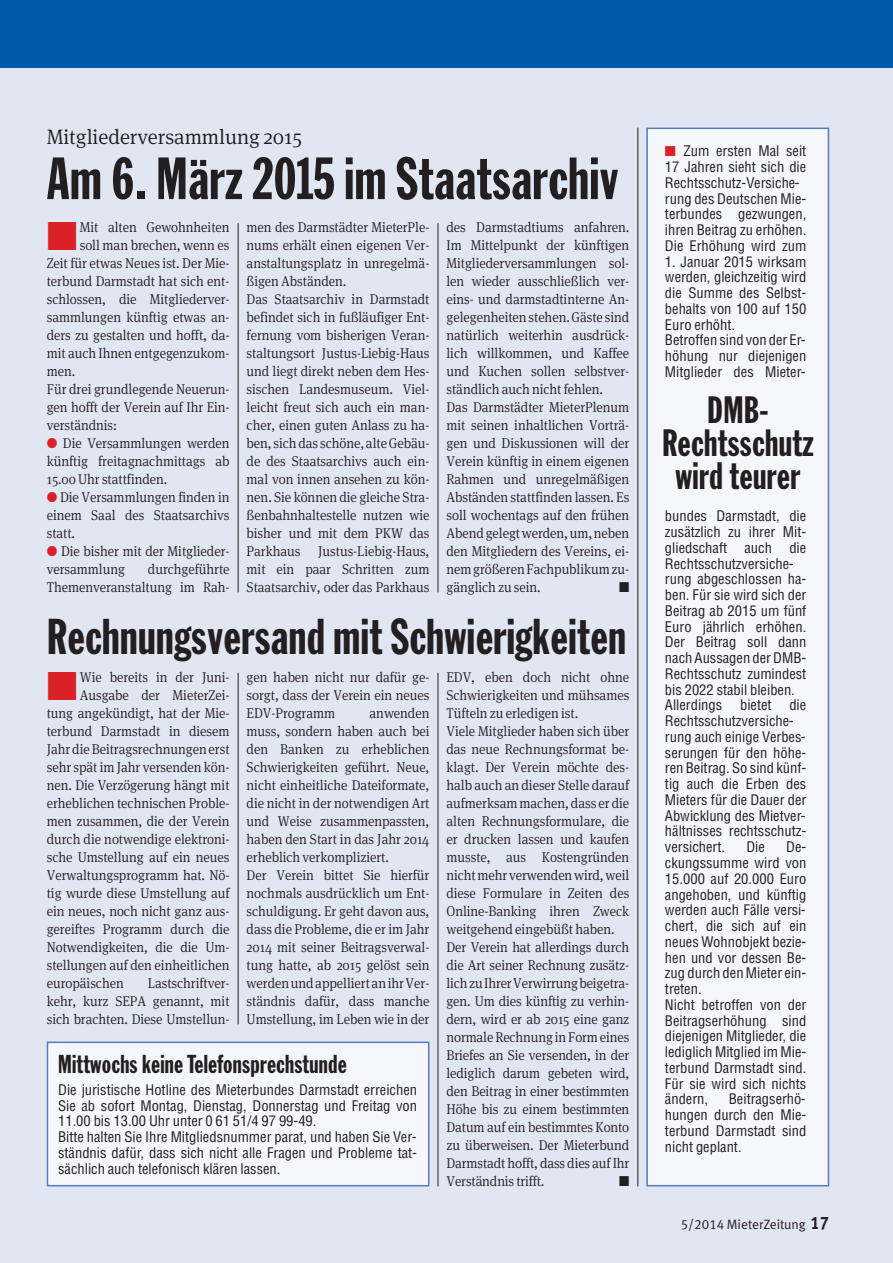
<style>
.page{position:relative;width:893px;height:1263px;background:#e1e6f3}
.page>*{position:absolute;margin:0;border:0;box-sizing:border-box;transform-origin:0 0}
.t1{font:58.5px "Franklin Gothic Extra Cond";letter-spacing:.01em;color:#231f20}
.t2{font:49.5px "Franklin Gothic Extra Cond";letter-spacing:.01em;color:#231f20}
.t3{font:37.5px/33.5px "Franklin Gothic Extra Cond";letter-spacing:.01em;color:#231f20;text-align:center}
.t4{font:25.5px "Franklin Gothic Extra Cond";letter-spacing:.01em;color:#231f20}
.t5{font:300 21px "Meta Serif OT";letter-spacing:-.005em;color:#231f20}
.t6{font:300 14.25px/18px "Meta Serif OT";letter-spacing:-.005em;color:#231f20;scale:.94 1}
.t7{font:condensed 14.25px/15.8px "Helvetica";color:#231f20}
.t8{font:14.25px "Zapf Dingbats";color:#231f20;scale:.94 1}
.t9{font:13.5px "VZ Meta LF";color:#231f20}
.s1{color:#db2128}
.s2{font-weight:700;font-size:18px}
</style>
<div class="page">
<div style="left:0;top:0;width:893px;height:67px;background:#015aaa"></div>
<hr style="left:438px;top:223px;width:1px;height:369px;background:#231f20">
<hr style="left:238px;top:223px;width:1px;height:369px;background:#231f20">
<hr style="left:638px;top:128px;width:1px;height:1058px;background:#231f20">
<hr style="left:438px;top:673px;width:1px;height:513px;background:#231f20">
<hr style="left:238px;top:673px;width:1px;height:351px;background:#231f20">
<div style="left:48px;top:1043px;width:380px;height:142px;background:#f5f7fb"></div>
<div style="left:47px;top:1041px;width:382px;height:145px;border:2px solid #557bbe"></div>
<div style="left:648px;top:129px;width:180px;height:1056px;background:#f5f7fb"></div>
<div style="left:646px;top:128px;width:183px;height:1058px;border:2px solid #557bbe"></div>
<h3 class="t5" style="left:47px;top:128px;width:257px">Mitgliederversammlung 2015</h3>
<h1 class="t1" style="left:47px;top:157px;width:573px">Am 6. März 2015 im Staatsarchiv</h1>
<p class="t6" style="left:47px;top:219px;width:196px"><span class="s1">■</span> Mit alten Gewohnheiten</p>
<p class="t6" style="left:80px;top:237px;width:161px">soll man brechen, wenn es</p>
<p class="t6" style="left:47px;top:255px;width:196px">Zeit für etwas Neues ist. Der Mie-</p>
<p class="t6" style="left:47px;top:273px;width:196px">terbund Darmstadt hat sich ent-</p>
<p class="t6" style="left:47px;top:291px;width:196px">schlossen, die Mitgliederver-</p>
<p class="t6" style="left:47px;top:309px;width:196px">sammlungen künftig etwas an-</p>
<p class="t6" style="left:47px;top:327px;width:196px">ders zu gestalten und hofft, da-</p>
<p class="t6" style="left:47px;top:345px;width:196px">mit auch Ihnen entgegenzukom-</p>
<p class="t6" style="left:47px;top:363px;width:32px">men.</p>
<p class="t6" style="left:47px;top:381px;width:196px">Für drei grundlegende Neuerun-</p>
<p class="t6" style="left:47px;top:399px;width:196px">gen hofft der Verein auf Ihr Ein-</p>
<p class="t6" style="left:47px;top:417px;width:76px">verständnis:</p>
<p class="t6" style="left:47px;top:435px;width:196px;text-align:justify"><span class="s1">●</span> Die Versammlungen werden künftig freitagnachmittags ab 15.00 Uhr stattfinden.</p>
<p class="t6" style="left:47px;top:489px;width:196px;text-align:justify"><span class="s1">●</span> Die Versammlungen finden in einem Saal des Staatsarchivs statt.</p>
<p class="t6" style="left:47px;top:543px;width:196px"><span class="s1">●</span> Die bisher mit der Mitglieder&shy;versammlung</p>
<p class="t6" style="left:47px;top:561px;width:196px;text-align:right">durchgeführte<br>Themenveranstaltung im Rah-</p>
<p class="t6" style="left:247px;top:219px;width:196px">men des Darmstädter MieterPle&shy;nums erhält einen eigenen Ver&shy;anstaltungsplatz in unregelmä&shy;ßigen Abständen.<br>Das Staatsarchiv in Darmstadt befindet sich in fußläufiger Ent&shy;fernung vom bisherigen Veran&shy;staltungsort Justus-Liebig-Haus und liegt direkt neben dem Hes&shy;sischen Landesmuseum. Viel&shy;leicht freut sich auch ein man&shy;cher, einen guten Anlass zu ha&shy;ben, sichdas schöne, alteGebäu&shy;de des Staatsarchivs auch ein&shy;mal von innen ansehen zu kön&shy;nen. Sie können die gleiche Stra&shy;ßenbahnhaltestelle nutzen wie bisher und mit dem PKW das<br>Parkhaus Justus-Liebig-Haus, mit ein paar Schritten zum<br>Staatsarchiv, oder das Parkhaus</p>
<p class="t6" style="left:446px;top:219px;width:196px">des Darmstadtiums anfahren.<br>Im Mittelpunkt der künftigen<br>Mitgliederversammlungen sol&shy;len wieder ausschließlich ver&shy;eins- und darmstadtinterne An&shy;gelegenheitenstehen.Gäste sind natürlich weiterhin ausdrück&shy;lich willkommen, und Kaffee und Kuchen sollen selbstver&shy;ständlich auch nicht fehlen.<br>Das Darmstädter MieterPlenum mit seinen inhaltlichen Vorträ&shy;gen und Diskussionen will der<br>Verein künftig in einem eigenen<br>Rahmen und unregelmäßigen<br>Abständen stattfinden lassen. Es soll wochentags auf den frühen<br>Abendgelegtwerden,um,neben den Mitgliedern des Vereins, ei&shy;nemgrößerenFachpublikumzu&shy;gänglich zu sein.</p>
<p class="t8" style="left:619px;top:579px;width:12px">■</p>
<h2 class="t2" style="left:47px;top:618px;width:581px">Rechnungsversand mit Schwierigkeiten</h2>
<p class="t6" style="left:47px;top:669px;width:196px"><span class="s1">■</span> Wie bereits in der Juni-</p>
<p class="t6" style="left:80px;top:687px;width:161px">Ausgabe der MieterZei-</p>
<p class="t6" style="left:47px;top:705px;width:196px">tung angekündigt, hat der Mie-</p>
<p class="t6" style="left:47px;top:723px;width:196px">terbund Darmstadt in diesem</p>
<p class="t6" style="left:47px;top:741px;width:196px">JahrdieBeitragsrechnungenerst</p>
<p class="t6" style="left:47px;top:759px;width:196px">sehr spät im Jahr versenden kön-</p>
<p class="t6" style="left:47px;top:777px;width:196px">nen. Die Verzögerung hängt mit</p>
<p class="t6" style="left:47px;top:795px;width:196px">erheblichen technischen Proble-</p>
<p class="t6" style="left:47px;top:813px;width:196px">men zusammen, die der Verein</p>
<p class="t6" style="left:47px;top:831px;width:196px">durch die notwendige elektroni-</p>
<p class="t6" style="left:47px;top:849px;width:196px">sche Umstellung auf ein neues</p>
<p class="t6" style="left:47px;top:867px;width:196px">Verwaltungsprogramm hat. Nö-</p>
<p class="t6" style="left:47px;top:885px;width:196px">tig wurde diese Umstellung auf</p>
<p class="t6" style="left:47px;top:903px;width:196px">ein neues, noch nicht ganz aus-</p>
<p class="t6" style="left:47px;top:921px;width:196px">gereiftes Programm durch die</p>
<p class="t6" style="left:47px;top:939px;width:196px">Notwendigkeiten, die die Um-</p>
<p class="t6" style="left:47px;top:957px;width:196px">stellungen auf den einheitlichen</p>
<p class="t6" style="left:47px;top:975px;width:83px">europäischen</p>
<p class="t6" style="left:47px;top:975px;width:196px;text-align:justify;text-indent:101px">Lastschriftver&shy;kehr, kurz SEPA genannt, mit sich brachten. Diese Umstellun-</p>
<p class="t6" style="left:247px;top:669px;width:196px;text-align:justify">gen haben nicht nur dafür ge&shy;sorgt, dass der Verein ein neues EDV-Programm</p>
<p class="t6" style="left:247px;top:705px;width:196px;text-indent:123px">anwenden muss, sondern haben auch bei den Banken zu erheblichen<br>Schwierigkeiten geführt. Neue, nicht einheitliche Dateiformate, die nicht in der notwendigen Art und Weise zusammenpassten, haben den Start in das Jahr 2014 erheblich verkompliziert.<br>Der Verein bittet Sie hierfür nochmals ausdrücklich um Ent&shy;schuldigung. Er geht davon aus, dass die Probleme, die er im Jahr<br>2014 mit seiner Beitragsverwal&shy;tung hatte, ab 2015 gelöst sein werdenundappelliertanihrVer&shy;ständnis dafür, dass manche<br>Umstellung, im Leben wie in der</p>
<h3 class="t4" style="left:58px;top:1054px;width:290px">Mittwochs keine Telefonsprechstunde</h3>
<p class="t7" style="left:58px;top:1082px;width:360px">Die juristische Hotline des Mieterbundes Darmstadt erreichen Sie ab sofort Montag, Dienstag, Donnerstag und Freitag von 11.00 bis 13.00 Uhr unter 0 61 51/4 97 99-49.<br>Bitte halten Sie Ihre Mitgliedsnummer parat, und haben Sie Ver&shy;ständnis dafür, dass sich nicht alle Fragen und Probleme tat&shy;sächlich auch telefonisch klären lassen.</p>
<p class="t6" style="left:446px;top:669px;width:196px">EDV, eben doch nicht ohne<br>Schwierigkeiten und mühsames<br>Tüfteln zu erledigen ist.<br>Viele Mitglieder haben sich über das neue Rechnungsformat be&shy;klagt. Der Verein möchte des&shy;halb auch an dieser Stelle darauf aufmerksam machen, dass er die alten Rechnungsformulare, die er drucken lassen und kaufen musste, aus Kostengründen nichtmehrverwendenwird,weil diese Formulare in Zeiten des<br>Online-Banking ihren Zweck weitgehend eingebüßt haben.<br>Der Verein hat allerdings durch die Art seiner Rechnung zusätz&shy;lichzuIhrerVerwirrungbeigetra&shy;gen. Um dies künftig zu verhin&shy;dern, wird er ab 2015 eine ganz normaleRechnung inForm eines<br>Briefes an Sie versenden, in der lediglich darum gebeten wird, den Beitrag in einer bestimmten<br>Höhe bis zu einem bestimmten<br>Datum auf ein bestimmtes Konto zu überweisen. Der Mieterbund<br>Darmstadt hofft, dass dies auf Ihr<br>Verständnis trifft.</p>
<p class="t8" style="left:619px;top:1173px;width:12px">■</p>
<p class="t7" style="left:665px;top:143px;width:143px"><span class="s1">■</span> Zum ersten Mal seit<br>17 Jahren sieht sich die<br>Rechtsschutz-Versiche&shy;rung des Deutschen Mie&shy;terbundes gezwungen, ihren Beitrag zu erhöhen.<br>Die Erhöhung wird zum</p>
<p class="t7" style="left:665px;top:254px;width:143px">1. Januar 2015 wirksam werden, gleichzeitig wird die Summe des Selbst&shy;behalts von 100 auf 150<br>Euro erhöht.<br>Betroffen sind von der Er&shy;höhung nur diejenigen<br>Mitglieder des Mieter-</p>
<h3 class="t3" style="left:662px;top:395px;width:153px">DMB-<br>Rechtsschutz wird teurer</h3>
<p class="t7" style="left:665px;top:509px;width:143px">bundes Darmstadt, die zusätzlich zu ihrer Mit&shy;gliedschaft auch die<br>Rechtsschutzversiche&shy;rung abgeschlossen ha&shy;ben. Für sie wird sich der<br>Beitrag ab 2015 um fünf<br>Euro jährlich erhöhen.<br>Der Beitrag soll dann nach Aussagen derDMB-<br>Rechtsschutz zumindest bis 2022 stabil bleiben.<br>Allerdings</p>
<p class="t7" style="left:665px;top:698px;width:143px;text-indent:124px">die<br>Rechtsschutzversiche&shy;rung auch einige Verbes&shy;serungen für den höhe&shy;ren Beitrag. So sind künf&shy;tig auch die Erben des<br>Mieters für die Dauer der<br>Abwicklung des Mietver&shy;hältnisses rechtsschutz&shy;versichert.</p>
<p class="t7" style="left:740px;top:698px;width:33px">bietet</p>
<p class="t7" style="left:665px;top:839px;width:143px;text-indent:121px">De&shy;ckungssumme wird von<br>15.000 auf 20.000 Euro angehoben, und künftig werden auch Fälle versi&shy;chert, die sich auf ein neues Wohnobjekt bezie&shy;hen und vor dessen Be&shy;zug durch den Mieter ein&shy;treten.<br>Nicht betroffen von der<br>Beitragserhöhung sind diejenigen Mitglieder, die lediglich Mitglied im Mie&shy;terbund Darmstadt sind.<br>Für sie wird sich nichts ändern,</p>
<p class="t7" style="left:746px;top:839px;width:20px">Die</p>
<p class="t7" style="left:665px;top:1091px;width:143px;text-align:justify;text-indent:64px">Beitragserhö&shy;hungen durch den Mie&shy;terbund Darmstadt sind nicht geplant.</p>
<p class="t9" style="left:681px;top:1216px;width:150px">5/2014 MieterZeitung <span class="s2">17</span></p>
</div>
